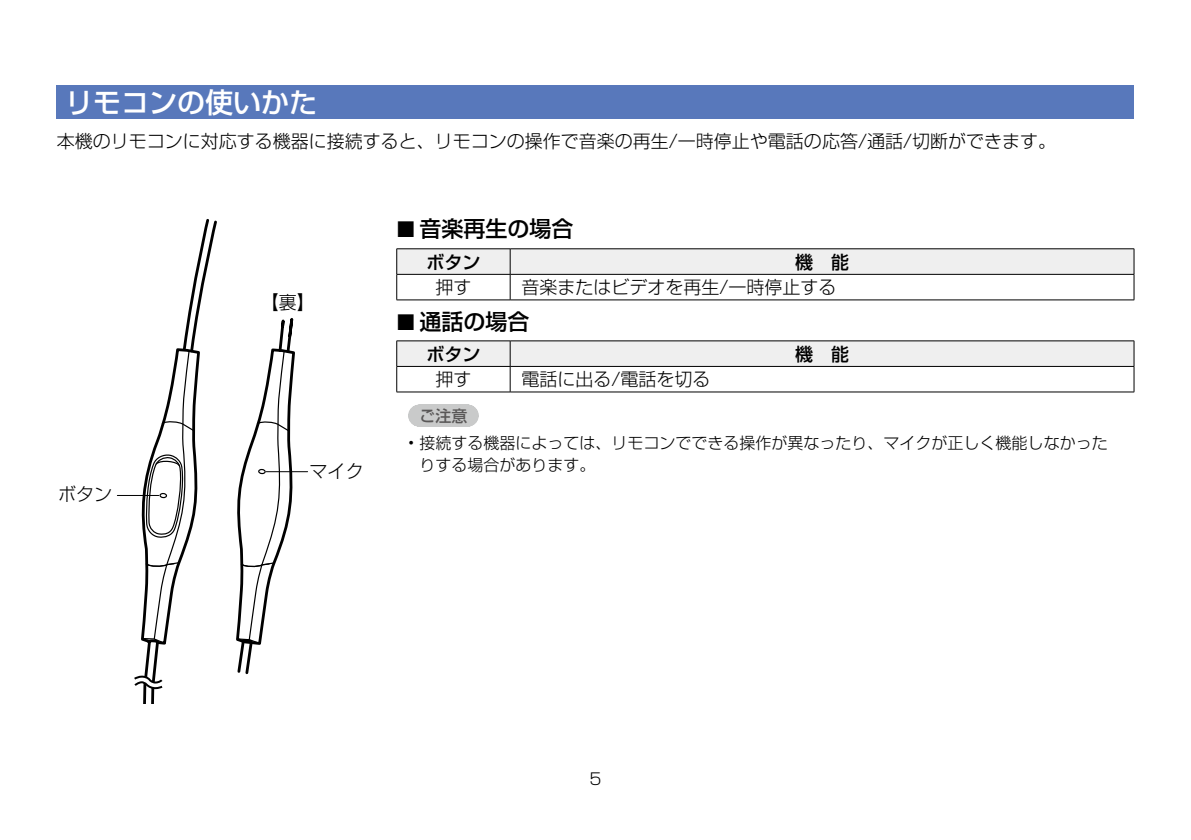
<style>
.page{position:relative;width:1191px;height:840px;background:#fff}
.page>*{position:absolute;margin:0;border:0;box-sizing:border-box;transform-origin:0 0}
.t1{font:500 28px "Shin Go Pro";color:#fff}
.t2{font:500 22px "Shin Go Pro";color:#000}
.t3{font:300 18px "Shin Go Pro";color:#000}
.t4{font:500 18px "Shin Go Pro";color:#000}
.t5{font:300 16px/22px "Shin Go Pro";color:#000}
.t6{font:500 16px "Shin Go Pro";color:#595757}
.s1{font-family:"Marks For Denon";font-weight:400}
</style>
<div class="page">
<div style="left:57px;top:85px;width:1077px;height:33px;background:#5878bb"></div>
<hr style="left:396px;top:248px;width:114px;height:1px;background:#000">
<hr style="left:510px;top:248px;width:624px;height:1px;background:#000">
<svg style="left:396px;top:249px;width:738px;height:50px"></svg>
<hr style="left:396px;top:299px;width:114px;height:1px;background:#000">
<hr style="left:510px;top:299px;width:624px;height:1px;background:#000">
<svg style="left:396px;top:340px;width:738px;height:51px"></svg>
<hr style="left:396px;top:391px;width:114px;height:1px;background:#000">
<hr style="left:510px;top:391px;width:624px;height:1px;background:#000">
<svg style="left:419px;top:404px;width:49px;height:22px"></svg>
<hr style="left:117px;top:494px;width:42px;height:1px;background:#000">
<svg style="left:132px;top:219px;width:85px;height:484px"></svg>
<hr style="left:266px;top:471px;width:42px;height:1px;background:#000">
<svg style="left:236px;top:318px;width:61px;height:357px"></svg>
<h1 class="t1" style="left:65px;top:79px;width:254px">リモコンの使いかた</h1>
<p class="t3" style="left:57px;top:126px;width:1000px">本機のリモコンに対応する機器に接続すると、リモコンの操作で音楽の再生/一時停止や電話の応答/通話/切断ができます。</p>
<p class="t3" style="left:58px;top:479px;width:55px">ボタン</p>
<p class="t3" style="left:261px;top:287px;width:55px">【裏】</p>
<p class="t3" style="left:310px;top:456px;width:55px">マイク</p>
<p class="t2" style="left:397px;top:211px;width:178px"><span class="s1">2</span> 音楽再生の場合</p>
<p class="t4" style="left:426px;top:247px;width:55px">ボタン</p>
<p class="t4" style="left:795px;top:247px;width:55px">機　能</p>
<p class="t3" style="left:435px;top:272px;width:37px">押す</p>
<p class="t3" style="left:521px;top:272px;width:316px">音楽またはビデオを再生/一時停止する</p>
<p class="t2" style="left:397px;top:303px;width:134px"><span class="s1">2</span> 通話の場合</p>
<p class="t4" style="left:426px;top:339px;width:55px">ボタン</p>
<p class="t4" style="left:795px;top:339px;width:55px">機　能</p>
<p class="t3" style="left:435px;top:364px;width:37px">押す</p>
<p class="t3" style="left:521px;top:364px;width:190px">電話に出る/電話を切る</p>
<p class="t6" style="left:419px;top:402px;width:49px">ご注意</p>
<p class="t5" style="left:419px;top:430px;width:689px;text-indent:-11px">• 接続する機器によっては、リモコンでできる操作が異なったり、マイクが正しく機能しなかったりする場合があります。</p>
<p class="t5" style="left:589px;top:765px;width:14px">5</p>
</div>
